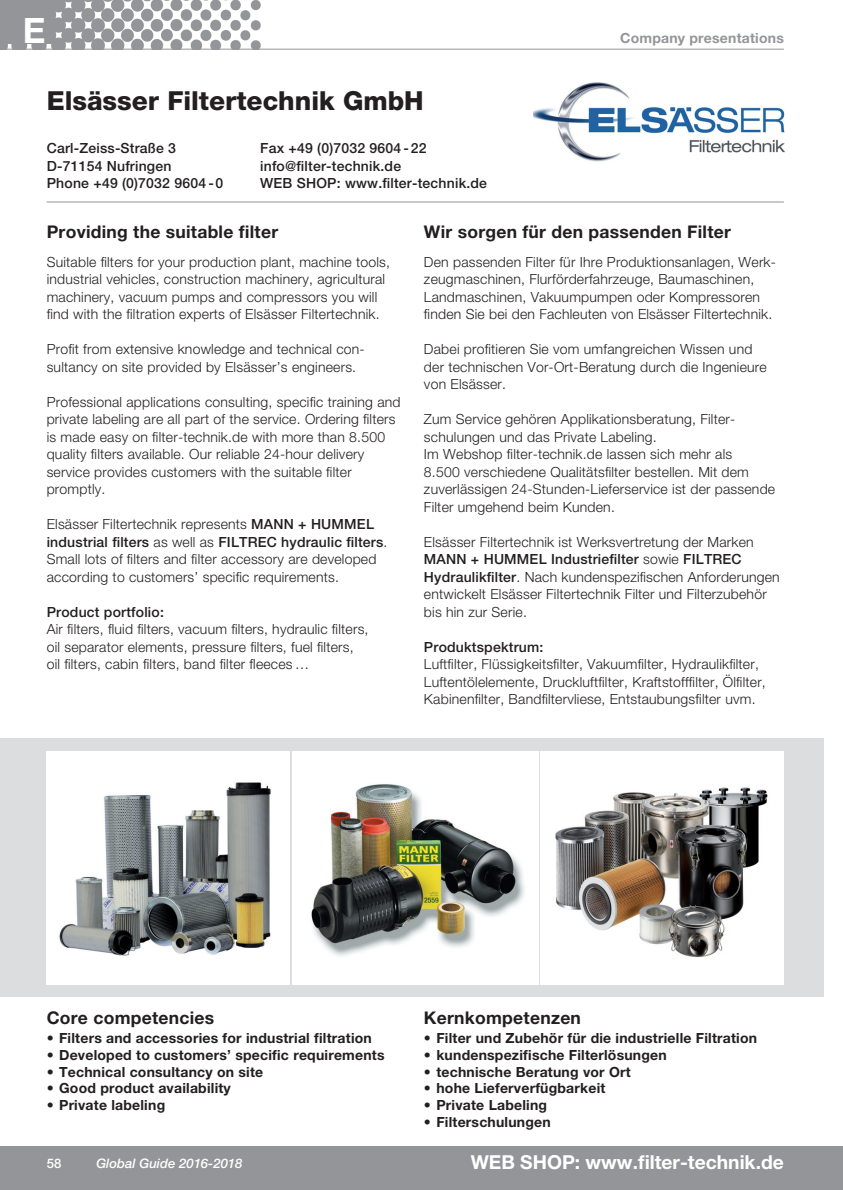
<style>
.page{position:relative;width:843px;height:1190px;background:#fff}
.page>*{position:absolute;margin:0;border:0;box-sizing:border-box;transform-origin:0 0}
.t1{font:700 35px "Helvetica Neue LT Std";color:#fff}
.t2{font:800 26.25px "Helvetica Neue LT Std";color:#231f20}
.t3{font:700 19.25px "Helvetica Neue LT Std";color:#fff}
.t4{font:700 17.5px "Helvetica Neue LT Std";letter-spacing:.015em;color:#231f20}
.t5{font:300 14px/17.5px "Helvetica Neue LT Std";letter-spacing:.015em;color:#231f20}
.t6{font:700 14px "Helvetica Neue LT Std";letter-spacing:.015em;color:#231f20}
.t7{font:500 14px/17.5px "Helvetica Neue LT Std";letter-spacing:.015em;color:#231f20}
.t8{font:700 14px "Helvetica Neue LT Std";letter-spacing:.015em;color:#939598}
.t9{font:italic 500 13.12px "Helvetica Neue LT Std";color:#fff}
.t10{font:500 13.12px "Helvetica Neue LT Std";color:#fff}
.s1{font-weight:500}
</style>
<div class="page">
<div style="left:0;top:739px;width:823px;height:258px;background:#dcdddf"></div>
<div style="left:0;top:1145px;width:842px;height:45px;background:#939598"></div>
<hr style="left:47px;top:202px;width:736px;height:1px;background:#939598">
<img style="left:0;top:0;width:260px;height:49px">
<hr style="left:0;top:49px;width:783px;height:1px;background:#939598">
<div style="left:0;top:0;width:54px;height:44px;background:#939598"></div>
<div style="left:47px;top:751px;width:243px;height:233px;background:#fff"></div>
<img style="left:59px;top:782px;width:212px;height:174px">
<img style="left:292px;top:751px;width:246px;height:233px">
<div style="left:540px;top:751px;width:243px;height:233px;background:#fff"></div>
<img style="left:555px;top:787px;width:213px;height:171px">
<img style="left:533px;top:82px;width:251px;height:80px">
<h1 class="t1" style="left:23px;top:18px;width:24px">E</h1>
<h2 class="t2" style="left:47px;top:91px;width:378px">Elsässer Filtertechnik GmbH</h2>
<p class="t7" style="left:260px;top:141px;width:228px">Fax +49 (0)7032 9604 -22 info@filter-technik.de<br>WEB SHOP: www.filter-technik.de</p>
<p class="t7" style="left:47px;top:141px;width:178px">Carl-Zeiss-Straße 3<br>D-71154 Nufringen<br>Phone +49 (0)7032 9604 -0</p>
<p class="t8" style="left:620px;top:33px;width:165px">Company presentations</p>
<p class="t4" style="left:47px;top:225px;width:233px">Providing the suitable filter</p>
<p class="t5" style="left:47px;top:254px;width:345px">Suitable filters for your production plant, machine tools, industrial vehicles, construction machinery, agricultural machinery, vacuum pumps and compressors you will find with the filtration experts of Elsässer Filtertechnik.</p>
<p class="t5" style="left:47px;top:342px;width:319px">Profit from extensive knowledge and technical con&shy;sultancy on site provided by Elsässer’s engineers.</p>
<p class="t5" style="left:47px;top:394px;width:355px">Professional applications consulting, specific training and private labeling are all part of the service. Ordering filters is made easy on filter-technik.de with more than 8.500 quality filters available. Our reliable 24-hour delivery service provides customers with the suitable filter promptly.</p>
<p class="t5" style="left:47px;top:517px;width:342px">Elsässer Filtertechnik represents <span class="s1">MANN + HUMMEL industrial filters</span> as well as <span class="s1">FILTREC hydraulic filters</span>.<br>Small lots of filters and filter accessory are developed according to customers’ specific requirements.</p>
<p class="t7" style="left:47px;top:604px;width:119px">Product portfolio:</p>
<p class="t5" style="left:47px;top:622px;width:323px">Air filters, fluid filters, vacuum filters, hydraulic filters, oil separator elements, pressure filters, fuel filters, oil filters, cabin filters, band filter fleeces …</p>
<p class="t4" style="left:424px;top:225px;width:308px">Wir sorgen für den passenden Filter</p>
<p class="t5" style="left:424px;top:254px;width:353px">Den passenden Filter für Ihre Produktionsanlagen, Werk&shy;zeugmaschinen, Flurförderfahrzeuge, Baumaschinen, Landmaschinen, Vakuumpumpen oder Kompressoren finden Sie bei den Fachleuten von Elsässer Filtertechnik.</p>
<p class="t5" style="left:424px;top:342px;width:344px">Dabei profitieren Sie vom umfangreichen Wissen und der technischen Vor-Ort-Beratung durch die Ingenieure von Elsässer.</p>
<p class="t5" style="left:424px;top:412px;width:353px">Zum Service gehören Applikationsberatung, Filter&shy;schulungen und das Private Labeling.<br>Im Webshop filter-technik.de lassen sich mehr als<br>8.500 verschiedene Qualitätsfilter bestellen. Mit dem zuverlässigen 24-Stunden-Lieferservice ist der passende Filter umgehend beim Kunden.</p>
<p class="t5" style="left:424px;top:534px;width:357px">Elsässer Filtertechnik ist Werksvertretung der Marken <span class="s1">MANN + HUMMEL Industriefilter</span> sowie <span class="s1">FILTREC Hydraulikfilter</span>. Nach kundenspezifischen Anforderungen entwickelt Elsässer Filtertechnik Filter und Filterzubehör bis hin zur Serie.</p>
<p class="t7" style="left:424px;top:639px;width:121px">Produktspektrum:</p>
<p class="t5" style="left:424px;top:657px;width:343px">Luftfilter, Flüssigkeitsfilter, Vakuumfilter, Hydraulikfilter,<br>Luftentölelemente, Druckluftfilter, Kraftstofffilter, Ölfilter,<br>Kabinenfilter, Bandfiltervliese, Entstaubungsfilter uvm.</p>
<p class="t4" style="left:47px;top:1011px;width:169px">Core competencies</p>
<p class="t6" style="left:47px;top:1033px;width:326px">• Filters and accessories for industrial filtration</p>
<p class="t6" style="left:47px;top:1050px;width:339px">• Developed to customers’ specific requirements</p>
<p class="t6" style="left:47px;top:1066px;width:218px">• Technical consultancy on site</p>
<p class="t6" style="left:47px;top:1083px;width:186px">• Good product availability</p>
<p class="t6" style="left:47px;top:1100px;width:120px">• Private labeling</p>
<p class="t10" style="left:47px;top:1159px;width:16px">58</p>
<p class="t9" style="left:96px;top:1159px;width:148px">Global Guide 2016-2018</p>
<p class="t4" style="left:424px;top:1011px;width:158px">Kernkompetenzen</p>
<p class="t6" style="left:424px;top:1033px;width:334px">• Filter und Zubehör für die industrielle Filtration</p>
<p class="t6" style="left:424px;top:1050px;width:244px">• kundenspezifische Filterlösungen</p>
<p class="t6" style="left:424px;top:1066px;width:208px">• technische Beratung vor Ort</p>
<p class="t6" style="left:424px;top:1083px;width:183px">• hohe Lieferverfügbarkeit</p>
<p class="t6" style="left:424px;top:1100px;width:125px">• Private Labeling</p>
<p class="t6" style="left:424px;top:1116px;width:128px">• Filterschulungen</p>
<h3 class="t3" style="left:470px;top:1155px;width:314px">WEB SHOP: www.filter-technik.de</h3>
</div>
